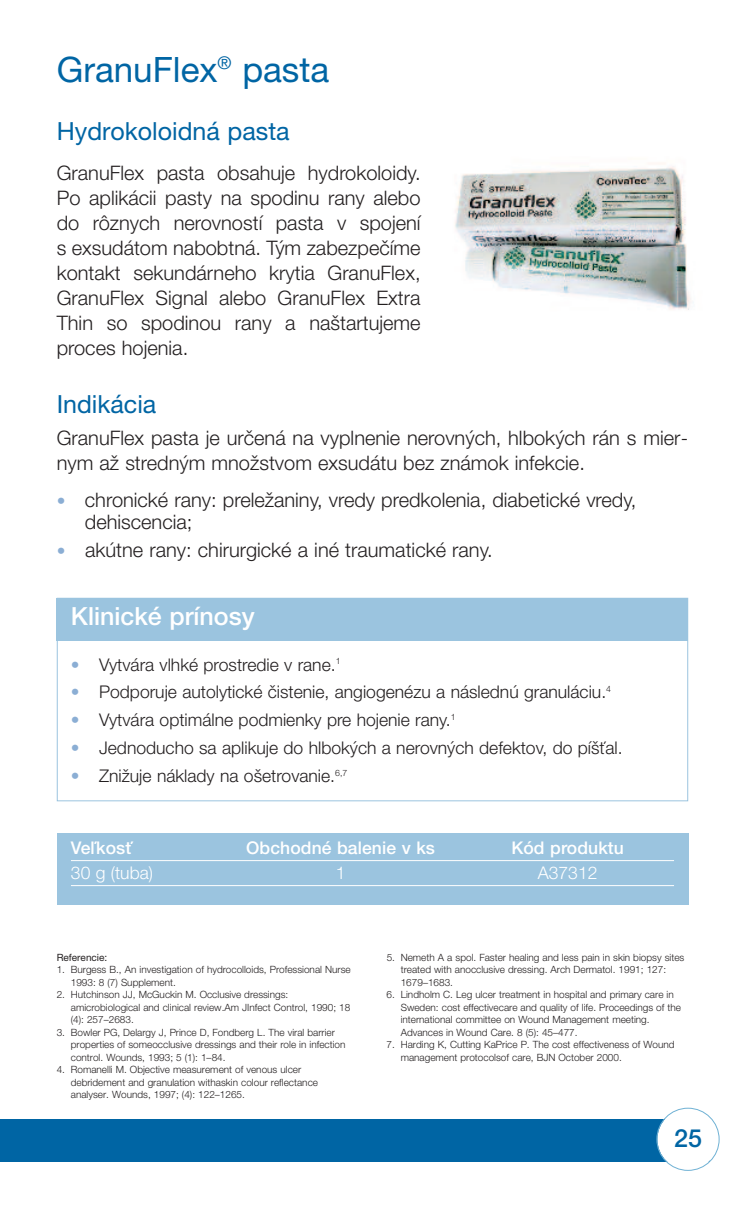
<style>
.page{position:relative;width:745px;height:1205px;background:#fff}
.page>*{position:absolute;margin:0;border:0;box-sizing:border-box;transform-origin:0 0}
.t1{font:35px "Helvetica Neue LT Pro";color:#0065a4}
.t2{font:25px "Helvetica Neue LT Pro";color:#0065a4}
.t3{font:500 25px "Helvetica Neue LT Pro";color:#fff}
.t4{font:500 25px "Helvetica Neue LT Pro";color:#0065a4}
.t5{font:300 20px/25px "Helvetica Neue LT Pro";color:#231f20}
.t6{font:300 17.5px "Helvetica Neue LT Pro";color:#231f20}
.t7{font:500 17.5px "Helvetica Neue LT Pro";letter-spacing:.005em;color:#fff}
.t8{font:300 17.5px "Helvetica Neue LT Pro";color:#fff}
.t9{font:300 10px/12.5px "Helvetica Neue LT Pro";color:#231f20}
.t10{font:10px "Helvetica Neue LT Pro";color:#231f20}
.s1{font-size:17.5px;color:#8baed4}
.s2{color:#8baed4}
</style>
<div class="page">
<div style="left:0;top:1119px;width:709px;height:42px;background:#0065a4"></div>
<div style="left:657px;top:1108px;width:61px;height:62px;background:#fff;border-radius:50%"></div>
<div style="left:656px;top:1107px;width:63px;height:64px;border:2px solid #6fb1d4;border-radius:50%"></div>
<div style="left:57px;top:833px;width:630px;height:71px;background:#9bc4df"></div>
<hr style="left:71px;top:860px;width:602px;height:1px;background:#fff">
<hr style="left:71px;top:885px;width:602px;height:1px;background:#fff">
<div style="left:57px;top:598px;width:630px;height:42px;background:#9bc4df"></div>
<img style="left:455px;top:163px;width:239px;height:147px">
<h1 class="t1" style="left:57px;top:57px;width:274px">GranuFlex<sup>®</sup> pasta</h1>
<h2 class="t2" style="left:57px;top:123px;width:234px">Hydrokoloidná pasta</h2>
<p class="t5" style="left:57px;top:162px;width:365px;text-align:justify">granuFlex pasta obsahuje hydrokoloidy.<br>Po aplikácii pasty na spodinu rany alebo do rôznych nerovností pasta v spojení s exsudátom nabobtná. Tým zabezpečíme kontakt sekundárneho krytia granuFlex, granuFlex Signal alebo granuFlex Extra Thin so spodinou rany a naštartujeme proces hojenia.</p>
<h2 class="t2" style="left:57px;top:395px;width:101px">Indikácia</h2>
<h3 class="t5" style="left:57px;top:427px;width:632px">granuFlex pasta je určená na vyplnenie nerovných, hlbokých rán s mier&shy;nym až stredným množstvom exsudátu bez známok infekcie.</h3>
<h3 class="t5" style="left:85px;top:490px;width:552px;line-height:22.5px;text-indent:-28px"><span class="s1">•</span> chronické rany: preležaniny, vredy predkolenia, diabetické vredy, dehiscencia;</h3>
<h3 class="t5" style="left:57px;top:539px;width:437px"><span class="s1">•</span> akútne rany: chirurgické a iné traumatické rany.</h3>
<h2 class="t3" style="left:71px;top:607px;width:185px">Klinické prínosy</h2>
<h3 class="t6" style="left:71px;top:658px;width:271px"><span class="s2">•</span> Vytvára vlhké prostredie v rane.<sup>1</sup></h3>
<h3 class="t6" style="left:71px;top:686px;width:541px"><span class="s2">•</span> Podporuje autolytické čistenie, angiogenézu a následnú granuláciu.<sup>4</sup></h3>
<h3 class="t6" style="left:71px;top:714px;width:386px"><span class="s2">•</span> Vytvára optimálne podmienky pre hojenie rany.<sup>1</sup></h3>
<h3 class="t6" style="left:71px;top:741px;width:553px"><span class="s2">•</span> jednoducho sa aplikuje do hlbokých a nerovných defektov, do píšťal.</h3>
<h3 class="t6" style="left:71px;top:769px;width:278px"><span class="s2">•</span> Znižuje náklady na ošetrovanie.<sup>6,7</sup></h3>
<h3 class="t7" style="left:71px;top:841px;width:63px">Veľkosť</h3>
<h3 class="t7" style="left:246px;top:841px;width:190px">Obchodné balenie v ks</h3>
<h3 class="t7" style="left:511px;top:841px;width:114px">Kód produktu</h3>
<h3 class="t8" style="left:71px;top:866px;width:84px">30 g (tuba)</h3>
<h3 class="t8" style="left:335px;top:866px;width:11px">1</h3>
<h3 class="t8" style="left:537px;top:866px;width:61px">A37312</h3>
<p class="t10" style="left:57px;top:954px;width:52px">Referencie:</p>
<p class="t9" style="left:71px;top:964px;width:281px;text-indent:-14px">1. burgess b., An investigation of hydrocolloids, Professional Nurse<br>1993: 8 (7) Supplement.</p>
<p class="t9" style="left:71px;top:989px;width:281px;text-indent:-14px">2. Hutchinson jj, mcguckin m. occlusive dressings: amicrobiological and clinical review.Am jinfect Control, 1990; 18 (4): 257–2683.</p>
<p class="t9" style="left:71px;top:1027px;width:276px;text-indent:-14px">3. bowler Pg, Delargy j, Prince D, Fondberg L. The viral barrier properties of someocclusive dressings and their role in infection control. Wounds, 1993; 5 (1): 1–84.</p>
<p class="t9" style="left:71px;top:1064px;width:248px;text-indent:-14px">4. Romanelli m. objective measurement of venous ulcer debridement and granulation withaskin colour reflectance analyser. Wounds, 1997; (4): 122–1265.</p>
<p class="t9" style="left:400px;top:952px;width:285px;text-indent:-14px">5. Nemeth A a spol. Faster healing and less pain in skin biopsy sites treated with anocclusive dressing. Arch Dermatol. 1991; 127:<br>1679–1683.</p>
<p class="t9" style="left:400px;top:989px;width:281px;text-indent:-14px">6. Lindholm C. Leg ulcer treatment in hospital and primary care in Sweden: cost effectivecare and quality of life. Proceedings of the international committee on Wound management meeting.<br>Advances in Wound Care. 8 (5): 45–477.</p>
<p class="t9" style="left:400px;top:1039px;width:275px;text-indent:-14px">7. Harding K, Cutting KaPrice P. The cost effectiveness of Wound management protocolsof care, bjN october 2000.</p>
<h2 class="t4" style="left:673px;top:1129px;width:29px">25</h2>
</div>
